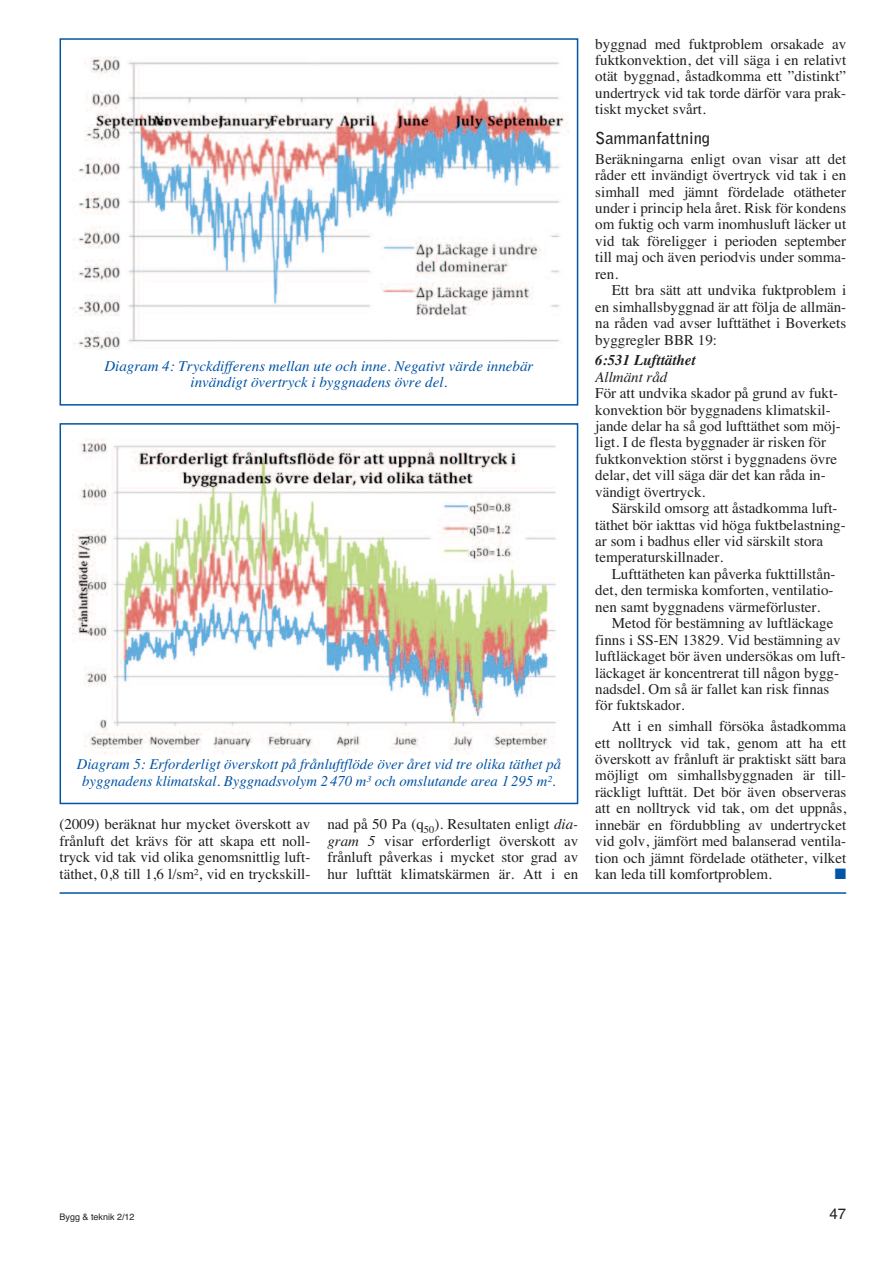
<style>
.page{position:relative;width:893px;height:1263px;background:#fff}
.page>*{position:absolute;margin:0;border:0;box-sizing:border-box;transform-origin:0 0}
.t1{font:700 16.5px "Bell Gothic";color:#231f20}
.t2{font:15px/16.5px "Times";color:#231f20;text-align:justify}
.t3{font:italic 15px/16.5px "Times";color:#0154a6;text-align:center}
.t4{font:italic 700 15px "Times";color:#231f20}
.t5{font:italic 15px "Times";color:#231f20}
.t6{font:15px "Helvetica";color:#231f20}
.t7{font:15px "Zapf Dingbats";color:#0154a6}
.t8{font:9px "Helvetica";color:#231f20}
.s1{font-style:italic}
</style>
<div class="page">
<hr style="left:60px;top:892px;width:786px;height:2px;background:#0154a6">
<img style="left:73px;top:56px;width:496px;height:294px">
<div style="left:60px;top:38px;width:518px;height:368px;border:2px solid #0154a6"></div>
<img style="left:72px;top:438px;width:484px;height:317px">
<div style="left:60px;top:423px;width:518px;height:381px;border:2px solid #0154a6"></div>
<p class="t3" style="left:104px;top:357px;width:431px">Diagram 4: Tryckdifferens mellan ute och inne. Negativt värde innebär invändigt övertryck i byggnadens övre del.</p>
<p class="t3" style="left:77px;top:756px;width:486px">Diagram 5: Erforderligt överskott på frånluftflöde över året vid tre olika täthet på byggnadens klimatskal. Byggnadsvolym 2 470 m³ och omslutande area 1 295 m².</p>
<p class="t2" style="left:60px;top:816px;width:252px">(2009) beräknat hur mycket överskott av frånluft det krävs för att skapa ett noll&shy;tryck vid tak vid olika genomsnittlig luft&shy;täthet, 0,8 till 1,6 l/sm², vid en tryckskill-</p>
<p class="t2" style="left:327px;top:816px;width:252px">nad på 50 Pa (q<sub>50</sub>). Resultaten enligt <span class="s1">dia&shy;gram 5</span> visar erforderligt överskott av frånluft påverkas i mycket stor grad av hur lufttät klimatskärmen är. Att i en</p>
<p class="t2" style="left:595px;top:35px;width:252px">byggnad med fuktproblem orsakade av fuktkonvektion, det vill säga i en relativt otät byggnad, åstadkomma ett ”distinkt” undertryck vid tak torde därför vara prak&shy;tiskt mycket svårt.</p>
<p class="t1" style="left:595px;top:132px;width:116px">Sammanfattning</p>
<p class="t2" style="left:595px;top:150px;width:252px">Beräkningarna enligt ovan visar att det råder ett invändigt övertryck vid tak i en simhall med jämnt fördelade otätheter under i princip hela året. Risk för kondens om fuktig och varm inomhusluft läcker ut vid tak föreligger i perioden september till maj och även periodvis under somma&shy;ren.</p>
<p class="t2" style="left:595px;top:282px;width:252px;text-indent:16px">Ett bra sätt att undvika fuktproblem i en simhallsbyggnad är att följa de allmän&shy;na råden vad avser lufttäthet i Boverkets byggregler BBR 19:</p>
<p class="t4" style="left:595px;top:351px;width:102px">6:531 Lufttäthet</p>
<p class="t5" style="left:595px;top:368px;width:74px">Allmänt råd</p>
<p class="t2" style="left:595px;top:385px;width:247px;text-align:left">För att undvika skador på grund av fukt&shy;konvektion bör byggnadens klimatskil&shy;jande delar ha så god lufttäthet som möj&shy;ligt. I de flesta byggnader är risken för fuktkonvektion störst i byggnadens övre delar, det vill säga där det kan råda in&shy;vändigt övertryck.</p>
<p class="t2" style="left:595px;top:500px;width:252px;text-align:left;text-indent:16px">Särskild omsorg att åstadkomma luft&shy;täthet bör iakttas vid höga fuktbelastning&shy;ar som i badhus eller vid särskilt stora temperaturskillnader.</p>
<p class="t2" style="left:595px;top:565px;width:242px;text-align:left;text-indent:16px">Lufttätheten kan påverka fukttillstån&shy;det, den termiska komforten, ventilatio&shy;nen samt byggnadens värmeförluster.</p>
<p class="t2" style="left:595px;top:615px;width:252px;text-align:left;text-indent:16px">Metod för bestämning av luftläckage finns i SS-EN 13829. Vid bestämning av luftläckaget bör även undersökas om luft&shy;läckaget är koncentrerat till någon bygg&shy;nadsdel. Om så är fallet kan risk finnas för fuktskador.</p>
<p class="t2" style="left:595px;top:718px;width:252px;text-indent:16px">Att i en simhall försöka åstadkomma ett nolltryck vid tak, genom att ha ett överskott av frånluft är praktiskt sätt bara möjligt om simhallsbyggnaden är till&shy;räckligt lufttät. Det bör även observeras att en nolltryck vid tak, om det uppnås, innebär en fördubbling av undertrycket vid golv, jämfört med balanserad ventila&shy;tion och jämnt fördelade otätheter, vilket kan leda till komfortproblem.</p>
<p class="t7" style="left:835px;top:865px;width:13px">■</p>
<p class="t8" style="left:60px;top:1211px;width:77px">Bygg &amp; teknik 2/12</p>
<p class="t6" style="left:829px;top:1205px;width:18px">47</p>
</div>
